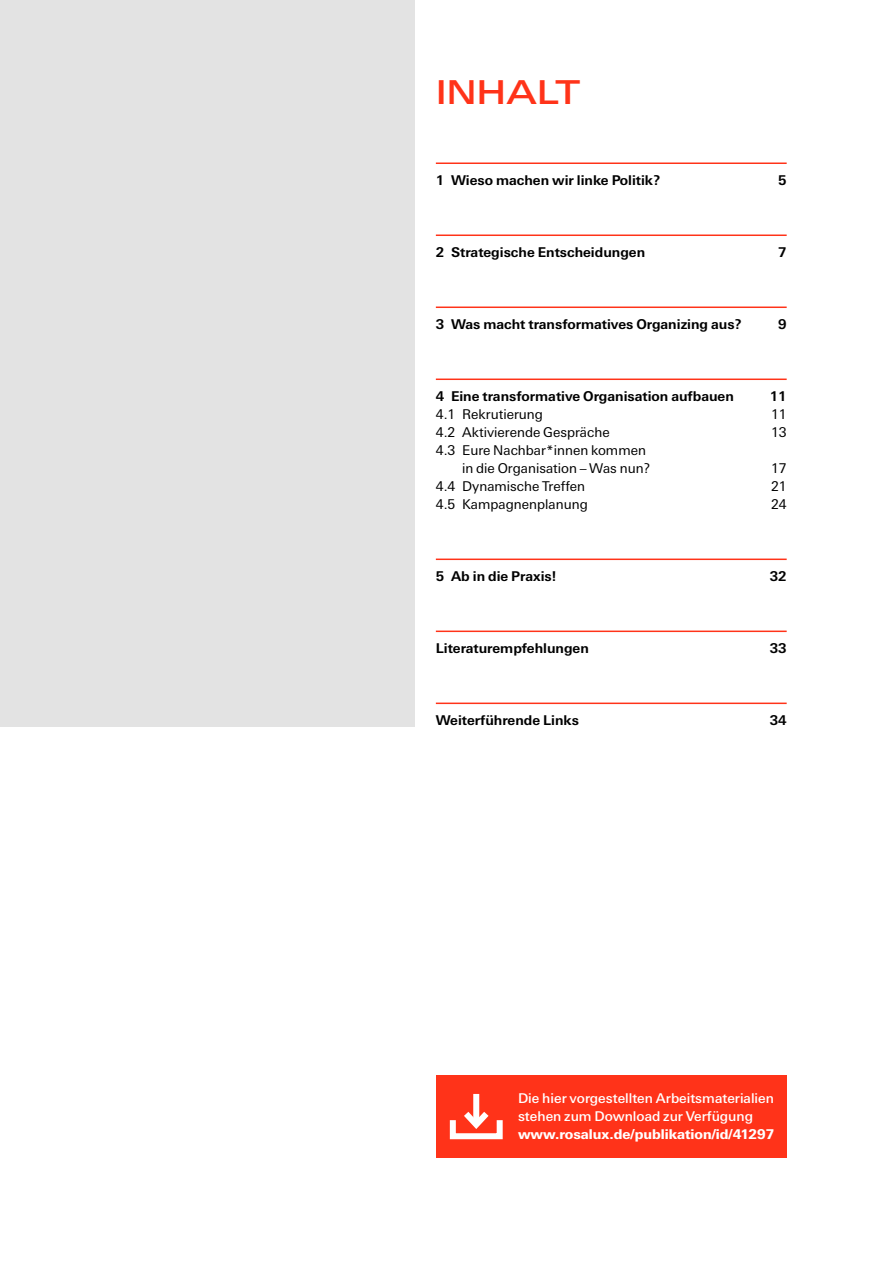
<style>
.page{position:relative;width:893px;height:1263px;background:#fff}
.page>*{position:absolute;margin:0;border:0;box-sizing:border-box;transform-origin:0 0}
.t1{font:500 33px "Linotype Univers Extd";letter-spacing:-.01em;color:#ff3319}
.t2{font:700 13.5px "Linotype Univers Basic";color:#000}
.t3{font:13.5px/18px "Linotype Univers Basic";color:#000}
.t4{font:500 13.5px/18px "Linotype Univers Basic";color:#fff}
.t5{font:800 13.5px "Linotype Univers Basic";color:#fff}
</style>
<div class="page">
<div style="left:436px;top:1075px;width:351px;height:82px;background:#ff3319"></div>
<div style="left:0;top:0;width:415px;height:726px;background:#e3e3e3"></div>
<hr style="left:436px;top:162px;width:351px;height:2px;background:#ff3319">
<hr style="left:436px;top:234px;width:351px;height:2px;background:#ff3319">
<hr style="left:436px;top:306px;width:351px;height:2px;background:#ff3319">
<hr style="left:436px;top:378px;width:351px;height:2px;background:#ff3319">
<hr style="left:436px;top:558px;width:351px;height:2px;background:#ff3319">
<hr style="left:436px;top:630px;width:351px;height:2px;background:#ff3319">
<hr style="left:436px;top:702px;width:351px;height:2px;background:#ff3319">
<div style="left:450px;top:1117px;width:53px;height:22px;border:6px solid #fff"></div>
<div style="left:473px;top:1094px;width:6px;height:31px;background:#fff"></div>
<svg style="left:458px;top:1105px;width:37px;height:28px"></svg>
<h1 class="t1" style="left:436px;top:73px;width:146px">INHALT</h1>
<p class="t2" style="left:436px;top:172px;width:226px">1 Wieso machen wir linke Politik?</p>
<p class="t2" style="left:778px;top:172px;width:10px">5</p>
<p class="t2" style="left:436px;top:244px;width:211px">2 Strategische Entscheidungen</p>
<p class="t2" style="left:778px;top:244px;width:10px">7</p>
<p class="t2" style="left:436px;top:316px;width:308px">3 Was macht transformatives Organizing aus?</p>
<p class="t2" style="left:778px;top:316px;width:10px">9</p>
<p class="t2" style="left:436px;top:388px;width:299px">4 Eine transformative Organisation aufbauen</p>
<p class="t2" style="left:770px;top:388px;width:18px">11</p>
<p class="t3" style="left:436px;top:405px;width:109px">4.1 Rekrutierung</p>
<p class="t3" style="left:771px;top:405px;width:17px">11</p>
<p class="t3" style="left:436px;top:423px;width:175px">4.2 Aktivierende Gespräche</p>
<p class="t3" style="left:771px;top:423px;width:17px">13</p>
<p class="t3" style="left:462px;top:441px;width:190px;text-indent:-26px">4.3 Eure Nachbar*innen kommen in die Organisation – Was nun?</p>
<p class="t3" style="left:771px;top:459px;width:17px">17</p>
<p class="t3" style="left:436px;top:477px;width:151px">4.4 Dynamische Treffen</p>
<p class="t3" style="left:771px;top:477px;width:17px">21</p>
<p class="t3" style="left:436px;top:495px;width:154px">4.5 Kampagnenplanung</p>
<p class="t3" style="left:771px;top:495px;width:17px">24</p>
<p class="t2" style="left:436px;top:568px;width:122px">5 Ab in die Praxis!</p>
<p class="t2" style="left:770px;top:568px;width:18px">32</p>
<p class="t2" style="left:436px;top:640px;width:155px">Literaturempfehlungen</p>
<p class="t2" style="left:770px;top:640px;width:18px">33</p>
<p class="t2" style="left:436px;top:712px;width:145px">Weiterführende Links</p>
<p class="t2" style="left:770px;top:712px;width:18px">34</p>
<p class="t4" style="left:518px;top:1089px;width:257px">Die hier vorgestellten Arbeitsmaterialien stehen zum Download zur Verfügung</p>
<p class="t5" style="left:518px;top:1126px;width:258px">www.rosalux.de/publikation/id/41297</p>
</div>
